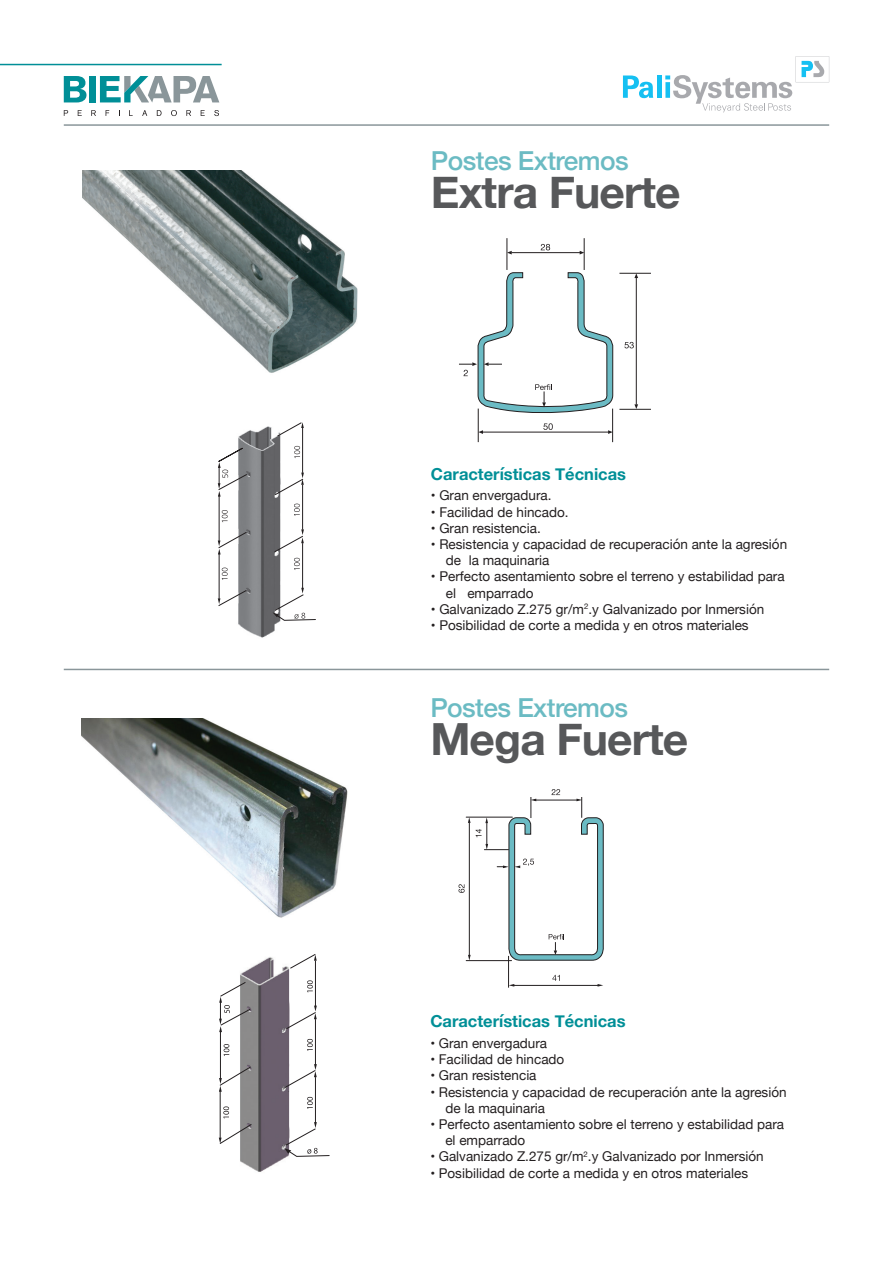
<style>
.page{position:relative;width:893px;height:1263px;background:#fff}
.page>*{position:absolute;margin:0;border:0;box-sizing:border-box;transform-origin:0 0}
.t1{font:700 44.25px "Helvetica Neue";letter-spacing:-.02em;color:#57585a}
.t2{font:500 26.1px "Helvetica Neue";letter-spacing:-.02em;color:#6bbbc3}
.t3{font:700 16.5px "Helvetica Neue";color:#008f97}
.t4{font:13.5px/16.2px "Helvetica Neue";color:#231f20}
</style>
<div class="page">
<hr style="left:64px;top:124px;width:765px;height:2px;background:#8a969a">
<hr style="left:0;top:64px;width:222px;height:1px;background:#008f97">
<svg style="left:64px;top:76px;width:22px;height:26px"></svg>
<div style="left:89px;top:76px;width:6px;height:26px;background:#008f97"></div>
<svg style="left:100px;top:76px;width:119px;height:26px"></svg>
<svg style="left:64px;top:110px;width:4px;height:6px"></svg>
<svg style="left:78px;top:110px;width:4px;height:6px"></svg>
<svg style="left:91px;top:110px;width:5px;height:6px"></svg>
<svg style="left:106px;top:110px;width:3px;height:6px"></svg>
<svg style="left:142px;top:110px;width:5px;height:6px"></svg>
<svg style="left:157px;top:110px;width:5px;height:6px"></svg>
<svg style="left:171px;top:110px;width:6px;height:6px"></svg>
<svg style="left:186px;top:110px;width:5px;height:6px"></svg>
<svg style="left:201px;top:110px;width:4px;height:6px"></svg>
<svg style="left:214px;top:110px;width:5px;height:6px"></svg>
<svg style="left:623px;top:76px;width:30px;height:22px"></svg>
<hr style="left:657px;top:75px;width:4px;height:23px;background:#15c0f2">
<svg style="left:665px;top:56px;width:164px;height:56px"></svg>
<hr style="left:64px;top:669px;width:765px;height:1px;background:#8a969a">
<img style="left:82px;top:719px;width:266px;height:199px">
<hr style="left:512px;top:985px;width:87px;height:1px;background:#231f20">
<hr style="left:508px;top:956px;width:1px;height:32px;background:#231f20">
<svg style="left:552px;top:975px;width:8px;height:6px"></svg>
<hr style="left:466px;top:960px;width:46px;height:1px;background:#231f20">
<svg style="left:458px;top:789px;width:146px;height:171px"></svg>
<img style="left:240px;top:957px;width:50px;height:215px">
<svg style="left:307px;top:980px;width:6px;height:12px"></svg>
<hr style="left:315px;top:960px;width:1px;height:47px;background:#231f20">
<svg style="left:219px;top:982px;width:33px;height:162px"></svg>
<svg style="left:290px;top:954px;width:27px;height:15px"></svg>
<svg style="left:284px;top:1005px;width:46px;height:152px"></svg>
<img style="left:82px;top:170px;width:276px;height:203px">
<hr style="left:478px;top:409px;width:1px;height:33px;background:#231f20">
<hr style="left:612px;top:409px;width:1px;height:33px;background:#231f20">
<hr style="left:619px;top:273px;width:32px;height:1px;background:#231f20">
<svg style="left:634px;top:273px;width:4px;height:5px"></svg>
<svg style="left:634px;top:404px;width:4px;height:5px"></svg>
<hr style="left:636px;top:278px;width:1px;height:127px;background:#231f20">
<svg style="left:624px;top:342px;width:10px;height:6px"></svg>
<hr style="left:619px;top:409px;width:32px;height:1px;background:#231f20">
<hr style="left:507px;top:238px;width:1px;height:32px;background:#231f20">
<hr style="left:584px;top:238px;width:1px;height:32px;background:#231f20">
<svg style="left:507px;top:251px;width:5px;height:3px"></svg>
<svg style="left:580px;top:251px;width:4px;height:3px"></svg>
<hr style="left:511px;top:252px;width:69px;height:1px;background:#231f20">
<svg style="left:541px;top:244px;width:9px;height:6px"></svg>
<svg style="left:459px;top:272px;width:154px;height:162px"></svg>
<img style="left:238px;top:426px;width:42px;height:212px">
<svg style="left:272px;top:422px;width:44px;height:199px"></svg>
<svg style="left:218px;top:447px;width:29px;height:159px"></svg>
<h2 class="t2" style="left:431px;top:139px;width:199px">Postes Extremos</h2>
<h1 class="t1" style="left:431px;top:157px;width:251px">Extra Fuerte</h1>
<p class="t3" style="left:431px;top:461px;width:197px">Características Técnicas</p>
<p class="t4" style="left:431px;top:488px;width:122px">• Gran envergadura.</p>
<p class="t4" style="left:431px;top:504px;width:139px">• Facilidad de hincado.</p>
<p class="t4" style="left:431px;top:521px;width:111px">• Gran resistencia.</p>
<p class="t4" style="left:446px;top:537px;width:343px;text-indent:-15px">• Resistencia y capacidad de recuperación ante la agresión de la maquinaria</p>
<p class="t4" style="left:446px;top:569px;width:340px;text-indent:-15px">• Perfecto asentamiento sobre el terreno y estabilidad para el emparrado</p>
<p class="t4" style="left:431px;top:602px;width:335px">• Galvanizado Z.275 gr/m<sup>2</sup>.y Galvanizado por Inmersión</p>
<p class="t4" style="left:431px;top:618px;width:319px">• Posibilidad de corte a medida y en otros materiales</p>
<h2 class="t2" style="left:430px;top:687px;width:199px">Postes Extremos</h2>
<h1 class="t1" style="left:430px;top:705px;width:259px">Mega Fuerte</h1>
<p class="t3" style="left:430px;top:1009px;width:197px">Características Técnicas</p>
<p class="t4" style="left:430px;top:1036px;width:118px">• Gran envergadura</p>
<p class="t4" style="left:430px;top:1052px;width:136px">• Facilidad de hincado</p>
<p class="t4" style="left:430px;top:1068px;width:108px">• Gran resistencia</p>
<p class="t4" style="left:445px;top:1084px;width:343px;text-indent:-15px">• Resistencia y capacidad de recuperación ante la agresión de la maquinaria</p>
<p class="t4" style="left:445px;top:1117px;width:340px;text-indent:-15px">• Perfecto asentamiento sobre el terreno y estabilidad para el emparrado</p>
<p class="t4" style="left:430px;top:1149px;width:335px">• Galvanizado Z.275 gr/m<sup>2</sup>.y Galvanizado por Inmersión</p>
<p class="t4" style="left:430px;top:1165px;width:319px">• Posibilidad de corte a medida y en otros materiales</p>
</div>
